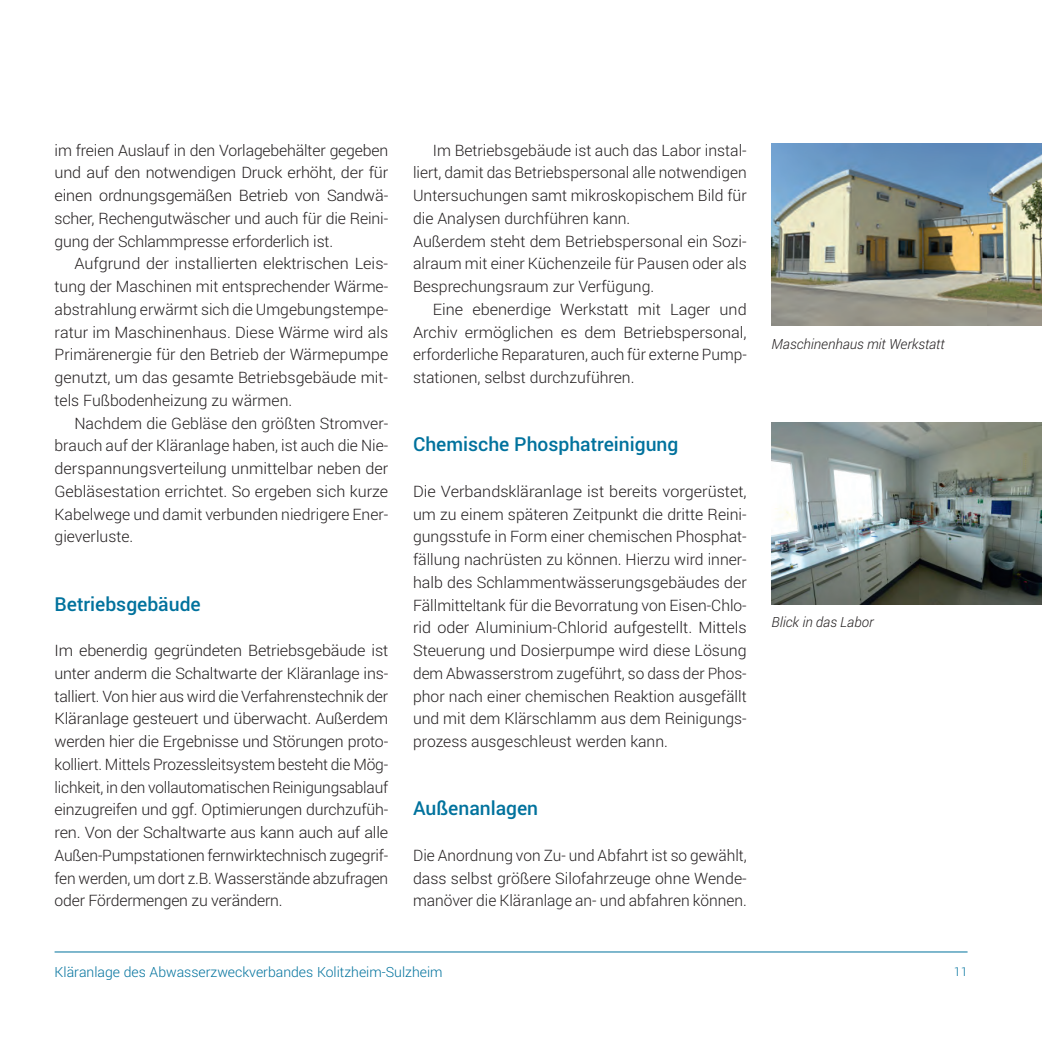
<style>
.page{position:relative;width:1042px;height:1042px;background:#fff}
.page>*{position:absolute;margin:0;border:0;box-sizing:border-box;transform-origin:0 0}
.t1{font:500 19.25px "Roboto";color:#00729d}
.t2{font:300 15.75px/22.8px "Roboto";color:#231f20;text-align:justify}
.t3{font:300 14px "Roboto";color:#00729d}
.t4{font:italic 300 14px "Roboto";color:#231f20}
.t5{font:300 12.25px "Roboto";color:#00729d}
</style>
<div class="page">
<hr style="left:55px;top:951px;width:912px;height:1px;background:#00729d">
<img style="left:771px;top:144px;width:271px;height:182px">
<img style="left:771px;top:422px;width:271px;height:182px">
<p class="t2" style="left:55px;top:139px;width:335px">im freien Auslauf in den Vorlagebehälter gegeben und auf den notwendigen Druck erhöht, der für einen ordnungsgemäßen Betrieb von Sandwä&shy;scher, Rechengutwäscher und auch für die Reini&shy;gung der Schlammpresse erforderlich ist.</p>
<p class="t2" style="left:55px;top:252px;width:335px;text-indent:20px">Aufgrund der installierten elektrischen Leis&shy;tung der Maschinen mit entsprechender Wärme&shy;abstrahlung erwärmt sich die Umgebungstempe&shy;ratur im Maschinenhaus. Diese Wärme wird als Primärenergie für den Betrieb der Wärmepumpe genutzt, um das gesamte Betriebsgebäude mit&shy;tels Fußbodenheizung zu wärmen.</p>
<p class="t2" style="left:55px;top:412px;width:335px;text-indent:20px">Nachdem die Gebläse den größten Stromver&shy;brauch auf der Kläranlage haben, ist auch die Nie&shy;derspannungsverteilung unmittelbar neben der Gebläsestation errichtet. So ergeben sich kurze Kabelwege und damit verbunden niedrigere Ener&shy;gieverluste.</p>
<p class="t1" style="left:55px;top:593px;width:148px">Betriebsgebäude</p>
<p class="t2" style="left:55px;top:639px;width:335px">Im ebenerdig gegründeten Betriebsgebäude ist unter anderm die Schaltwarte der Kläranlage ins&shy;talliert. Von hier aus wird die Verfahrenstechnik der Kläranlage gesteuert und überwacht. Außerdem werden hier die Ergebnisse und Störungen proto&shy;kolliert. Mittels Prozessleitsystem besteht die Mög&shy;lichkeit, in den vollautomatischen Reinigungsablauf einzugreifen und ggf. Optimierungen durchzufüh&shy;ren. Von der Schaltwarte aus kann auch auf alle Außen-Pumpstationen fernwirktechnisch zugegrif&shy;fen werden, um dort z.B. Wasserstände abzufragen oder Fördermengen zu verändern.</p>
<p class="t2" style="left:413px;top:139px;width:335px;text-align:left;text-indent:20px">Im Betriebsgebäude ist auch das Labor instal&shy;liert, damit das Betriebspersonal alle notwendigen Untersuchungen samt mikroskopischem Bild für die Analysen durchführen kann.<br>Außerdem steht dem Betriebspersonal ein Sozi&shy;alraum mit einer Küchenzeile für Pausen oder als Besprechungsraum zur Verfügung.</p>
<p class="t2" style="left:413px;top:298px;width:335px;text-indent:20px">Eine ebenerdige Werkstatt mit Lager und Archiv ermöglichen es dem Betriebspersonal, erforderliche Reparaturen, auch für externe Pump&shy;stationen, selbst durchzuführen.</p>
<p class="t1" style="left:413px;top:433px;width:267px">Chemische Phosphatreinigung</p>
<p class="t2" style="left:413px;top:480px;width:335px">Die Verbandskläranlage ist bereits vorgerüstet, um zu einem späteren Zeitpunkt die dritte Reini&shy;gungsstufe in Form einer chemischen Phosphat&shy;fällung nachrüsten zu können. Hierzu wird inner&shy;halb des Schlammentwässerungsgebäudes der Fällmitteltank für die Bevorratung von Eisen-Chlo&shy;rid oder Aluminium-Chlorid aufgestellt. Mittels Steuerung und Dosierpumpe wird diese Lösung dem Abwasserstrom zugeführt, so dass der Phos&shy;phor nach einer chemischen Reaktion ausgefällt und mit dem Klärschlamm aus dem Reinigungs&shy;prozess ausgeschleust werden kann.</p>
<p class="t1" style="left:413px;top:797px;width:127px">Außenanlagen</p>
<p class="t2" style="left:413px;top:844px;width:335px">Die Anordnung von Zu- und Abfahrt ist so gewählt, dass selbst größere Silofahrzeuge ohne Wende&shy;manöver die Kläranlage an- und abfahren können.</p>
<p class="t4" style="left:771px;top:336px;width:175px">Maschinenhaus mit Werkstatt</p>
<p class="t4" style="left:771px;top:614px;width:103px">Blick in das Labor</p>
<p class="t3" style="left:55px;top:964px;width:389px">Kläranlage des Abwasserzweckverbandes Kolitzheim-Sulzheim</p>
<p class="t5" style="left:954px;top:964px;width:15px">11</p>
</div>
